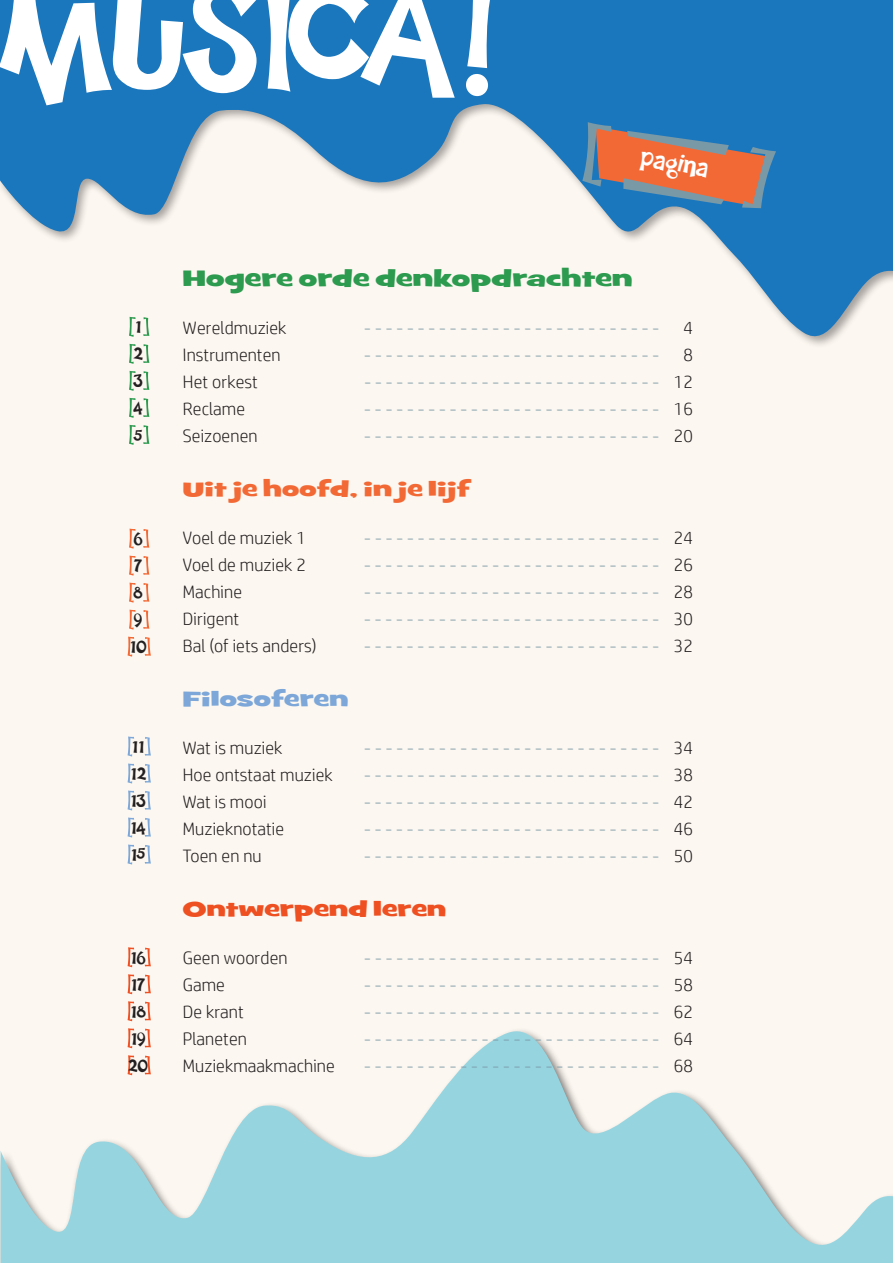
<style>
.page{position:relative;width:893px;height:1263px;background:#fcf7f0}
.page>*{position:absolute;margin:0;border:0;box-sizing:border-box;transform-origin:0 0}
.t1{font:150px "Happy Sans";color:#fff}
.t2{font:30px "Happy Sans";color:#fff}
.t3{font:22.5px "Grilled Cheese BTN Wide Blk";color:#2c9a4f}
.t4{font:21px "Grilled Cheese BTN Wide Blk";letter-spacing:-.005em;color:#f26935}
.t5{font:21px "Grilled Cheese BTN Wide Blk";color:#ee5022}
.t6{font:21px "Grilled Cheese BTN Wide Blk";color:#7ca7d8}
.t7{font:300 18px "HP Simplified";color:#7a99a7}
.t8{font:300 18px "HP Simplified";color:#231f20}
.t9{font:18px/27px "Happy Sans";color:#231f20;text-align:justify}
.s1{color:#231f20}
</style>
<div class="page">
<svg style="left:0;top:0;width:893px;height:345px;fill:#1b77bd"></svg>
<svg style="left:1px;top:1019px;width:892px;height:244px"></svg>
<svg style="left:582px;top:122px;width:194px;height:86px;background:#8e787d"></svg>
<svg style="left:143px;top:317px;width:6px;height:19px"></svg>
<svg style="left:129px;top:317px;width:7px;height:20px"></svg>
<svg style="left:143px;top:344px;width:6px;height:19px"></svg>
<svg style="left:129px;top:344px;width:7px;height:20px"></svg>
<svg style="left:143px;top:371px;width:6px;height:19px"></svg>
<svg style="left:129px;top:371px;width:7px;height:20px"></svg>
<svg style="left:143px;top:398px;width:6px;height:19px"></svg>
<svg style="left:129px;top:398px;width:7px;height:20px"></svg>
<svg style="left:143px;top:425px;width:6px;height:19px"></svg>
<svg style="left:129px;top:425px;width:7px;height:20px"></svg>
<svg style="left:143px;top:529px;width:6px;height:19px"></svg>
<svg style="left:129px;top:529px;width:7px;height:20px"></svg>
<svg style="left:143px;top:556px;width:6px;height:19px"></svg>
<svg style="left:129px;top:556px;width:7px;height:20px"></svg>
<svg style="left:143px;top:583px;width:6px;height:19px"></svg>
<svg style="left:129px;top:583px;width:7px;height:20px"></svg>
<svg style="left:143px;top:610px;width:6px;height:19px"></svg>
<svg style="left:129px;top:610px;width:7px;height:20px"></svg>
<svg style="left:145px;top:637px;width:6px;height:19px"></svg>
<svg style="left:128px;top:637px;width:6px;height:20px"></svg>
<svg style="left:145px;top:737px;width:6px;height:19px"></svg>
<svg style="left:128px;top:736px;width:6px;height:20px"></svg>
<svg style="left:145px;top:764px;width:6px;height:19px"></svg>
<svg style="left:128px;top:763px;width:6px;height:20px"></svg>
<svg style="left:145px;top:791px;width:6px;height:19px"></svg>
<svg style="left:128px;top:790px;width:6px;height:20px"></svg>
<svg style="left:145px;top:818px;width:6px;height:19px"></svg>
<svg style="left:128px;top:817px;width:6px;height:20px"></svg>
<svg style="left:145px;top:845px;width:6px;height:19px"></svg>
<svg style="left:128px;top:844px;width:6px;height:20px"></svg>
<svg style="left:145px;top:948px;width:6px;height:18px"></svg>
<svg style="left:128px;top:947px;width:6px;height:20px"></svg>
<svg style="left:145px;top:975px;width:6px;height:18px"></svg>
<svg style="left:128px;top:974px;width:6px;height:20px"></svg>
<svg style="left:145px;top:1002px;width:6px;height:18px"></svg>
<svg style="left:128px;top:1001px;width:6px;height:20px"></svg>
<svg style="left:145px;top:1029px;width:6px;height:18px"></svg>
<svg style="left:128px;top:1028px;width:6px;height:20px"></svg>
<svg style="left:145px;top:1056px;width:6px;height:18px"></svg>
<svg style="left:128px;top:1055px;width:6px;height:20px"></svg>
<h1 class="t1" style="left:0;top:-47px;width:504px">MUSICA!</h1>
<h2 class="t2" style="left:644px;top:139px;width:70px;rotate:10deg">pagina</h2>
<p class="t9" style="left:134px;top:314px;width:11px">1<br>2<br>3<br>4</p>
<p class="t9" style="left:134px;top:424px;width:10px">5</p>
<p class="t9" style="left:130px;top:525px;width:19px;text-align:left">6<br>7<br>8<br>9<br>10</p>
<p class="t9" style="left:131px;top:733px;width:17px">11<br>12<br>13<br>14<br>15</p>
<p class="t9" style="left:128px;top:944px;width:22px;text-align:left">16<br>17<br>18<br>19<br>20</p>
<p class="t3" style="left:183px;top:264px;width:452px">Hogere orde denkopdrachten</p>
<p class="t8" style="left:183px;top:318px;width:106px">Wereldmuziek</p>
<p class="t7" style="left:364px;top:318px;width:297px">- - - - - - - - - - - - - - - - - - - - - - - - - - - -</p>
<p class="t8" style="left:683px;top:318px;width:11px">4</p>
<p class="t8" style="left:183px;top:345px;width:100px">Instrumenten</p>
<p class="t7" style="left:364px;top:345px;width:297px">- - - - - - - - - - - - - - - - - - - - - - - - - - - -</p>
<p class="t8" style="left:683px;top:345px;width:11px">8</p>
<p class="t8" style="left:183px;top:372px;width:77px">Het orkest</p>
<p class="t7" style="left:364px;top:372px;width:331px">- - - - - - - - - - - - - - - - - - - - - - - - - - - - <span class="s1">12</span></p>
<p class="t8" style="left:183px;top:399px;width:64px">Reclame</p>
<p class="t7" style="left:364px;top:399px;width:331px">- - - - - - - - - - - - - - - - - - - - - - - - - - - - <span class="s1">16</span></p>
<p class="t8" style="left:183px;top:426px;width:77px">Seizoenen</p>
<p class="t7" style="left:364px;top:426px;width:331px">- - - - - - - - - - - - - - - - - - - - - - - - - - - - <span class="s1">20</span></p>
<p class="t4" style="left:183px;top:475px;width:289px">Uit je hoofd, in je lijf</p>
<p class="t8" style="left:183px;top:528px;width:125px">Voel de muziek 1</p>
<p class="t7" style="left:364px;top:528px;width:331px">- - - - - - - - - - - - - - - - - - - - - - - - - - - - <span class="s1">24</span></p>
<p class="t8" style="left:183px;top:555px;width:125px">Voel de muziek 2</p>
<p class="t7" style="left:364px;top:555px;width:331px">- - - - - - - - - - - - - - - - - - - - - - - - - - - - <span class="s1">26</span></p>
<p class="t8" style="left:183px;top:582px;width:61px">Machine</p>
<p class="t7" style="left:364px;top:582px;width:331px">- - - - - - - - - - - - - - - - - - - - - - - - - - - - <span class="s1">28</span></p>
<p class="t8" style="left:183px;top:609px;width:58px">Dirigent</p>
<p class="t7" style="left:364px;top:609px;width:331px">- - - - - - - - - - - - - - - - - - - - - - - - - - - - <span class="s1">30</span></p>
<p class="t8" style="left:183px;top:636px;width:136px">Bal (of iets anders)</p>
<p class="t7" style="left:364px;top:636px;width:331px">- - - - - - - - - - - - - - - - - - - - - - - - - - - - <span class="s1">32</span></p>
<p class="t6" style="left:183px;top:685px;width:168px">Filosoferen</p>
<p class="t8" style="left:183px;top:738px;width:102px">Wat is muziek</p>
<p class="t7" style="left:364px;top:738px;width:331px">- - - - - - - - - - - - - - - - - - - - - - - - - - - - <span class="s1">34</span></p>
<p class="t8" style="left:183px;top:765px;width:152px">Hoe ontstaat muziek</p>
<p class="t7" style="left:364px;top:765px;width:331px">- - - - - - - - - - - - - - - - - - - - - - - - - - - - <span class="s1">38</span></p>
<p class="t8" style="left:183px;top:792px;width:86px">Wat is mooi</p>
<p class="t7" style="left:364px;top:792px;width:331px">- - - - - - - - - - - - - - - - - - - - - - - - - - - - <span class="s1">42</span></p>
<p class="t8" style="left:183px;top:819px;width:103px">Muzieknotatie</p>
<p class="t7" style="left:364px;top:819px;width:331px">- - - - - - - - - - - - - - - - - - - - - - - - - - - - <span class="s1">46</span></p>
<p class="t8" style="left:183px;top:846px;width:81px">Toen en nu</p>
<p class="t7" style="left:364px;top:846px;width:331px">- - - - - - - - - - - - - - - - - - - - - - - - - - - - <span class="s1">50</span></p>
<p class="t5" style="left:183px;top:895px;width:266px">Ontwerpend leren</p>
<p class="t8" style="left:183px;top:948px;width:107px">Geen woorden</p>
<p class="t7" style="left:364px;top:948px;width:331px">- - - - - - - - - - - - - - - - - - - - - - - - - - - - <span class="s1">54</span></p>
<p class="t8" style="left:183px;top:975px;width:44px">Game</p>
<p class="t7" style="left:364px;top:975px;width:331px">- - - - - - - - - - - - - - - - - - - - - - - - - - - - <span class="s1">58</span></p>
<p class="t8" style="left:183px;top:1002px;width:63px">De krant</p>
<p class="t7" style="left:364px;top:1002px;width:331px">- - - - - - - - - - - - - - - - - - - - - - - - - - - - <span class="s1">62</span></p>
<p class="t8" style="left:183px;top:1029px;width:66px">Planeten</p>
<p class="t7" style="left:364px;top:1029px;width:331px">- - - - - - - - - - - - - - - - - - - - - - - - - - - - <span class="s1">64</span></p>
<p class="t8" style="left:183px;top:1056px;width:154px">Muziekmaakmachine</p>
<p class="t7" style="left:364px;top:1056px;width:331px">- - - - - - - - - - - - - - - - - - - - - - - - - - - - <span class="s1">68</span></p>
</div>
